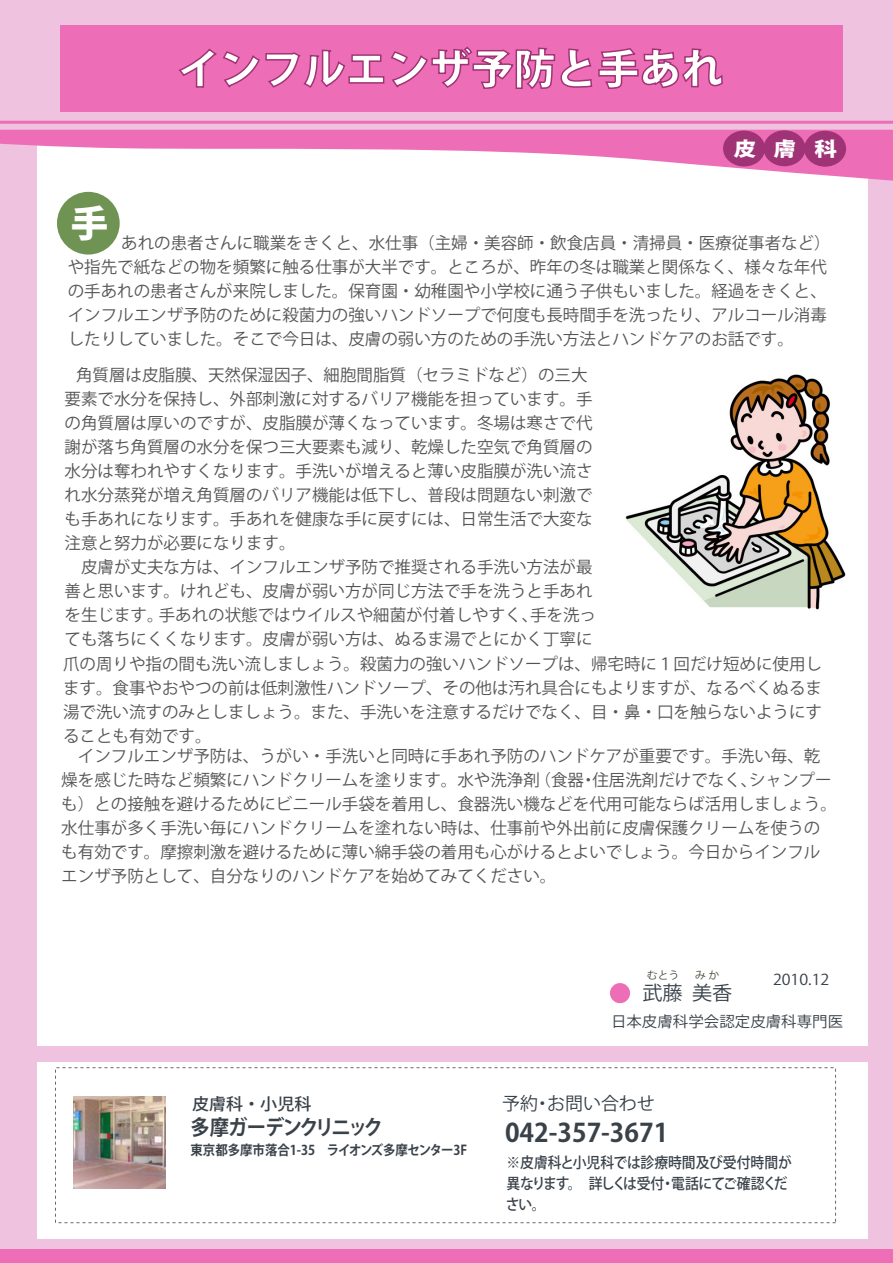
<style>
.page{position:relative;width:893px;height:1263px;background:#efc2e0}
.page>*{position:absolute;margin:0;border:0;box-sizing:border-box;transform-origin:0 0}
.t1{font:800 42px "Koz Go Pro";color:#fffffd}
.t2{font:800 37.5px "Koz Go Pro";color:#fff}
.t3{font:700 25.5px "Koz Go Pro";color:#394149}
.t4{font:700 21px "Koz Go Pro";letter-spacing:-.11em;color:#394149;scale:.92 1}
.t5{font:19.5px "Koz Go Pro";color:#394149}
.t6{font:800 19.5px "Koz Go Pro";color:#fff;scale:1.17 1}
.t7{font:18px "Koz Go Pro";color:#394149}
.t8{font:16.5px/24px "Koz Go Pro";color:#545454;text-align:justify}
.t9{font:500 16.5px "Koz Go Pro";color:#394149}
.t10{font:500 15px/21px "Koz Go Pro";letter-spacing:-.02em;color:#394149;scale:.92 1}
.t11{font:15px "Koz Go Pro";color:#394149}
.t12{font:15px "Koz Go Pro";color:#394149;scale:1.06 1}
.t13{font:700 13.5px "Koz Go Pro";color:#394149;scale:.92 1}
.t14{font:10.5px "Koz Go Pro";color:#454c3b}
</style>
<div class="page">
<div style="left:38px;top:131px;width:830px;height:1130px;background:#fff"></div>
<div style="left:57px;top:192px;width:63px;height:63px;background:#6f9352;border-radius:50%"></div>
<div style="left:60px;top:25px;width:782px;height:87px;background:#ed6eb6"></div>
<div style="left:0;top:1242px;width:893px;height:21px;background:#ed6eb6"></div>
<svg style="left:0;top:130px;width:893px;height:52px"></svg>
<hr style="left:0;top:121px;width:893px;height:3px;background:#ed6eb6">
<svg style="left:178px;top:46px;width:545px;height:43px"></svg>
<div style="left:0;top:1046px;width:893px;height:15px;background:#efc2e0"></div>
<div style="left:0;top:1239px;width:893px;height:10px;background:#efc2e0"></div>
<div style="left:763px;top:130px;width:42px;height:36px;background:#a03276;border-radius:50%"></div>
<div style="left:804px;top:131px;width:42px;height:36px;background:#a03276;border-radius:50%"></div>
<div style="left:55px;top:1067px;width:781px;height:156px;border:1px dashed #686868"></div>
<div style="left:723px;top:131px;width:42px;height:35px;background:#a03276;border-radius:50%"></div>
<div style="left:610px;top:983px;width:20px;height:20px;background:#ed6eb6;border-radius:50%"></div>
<img style="left:74px;top:1097px;width:92px;height:91px">
<img style="left:625px;top:374px;width:221px;height:236px">
<h1 class="t1" style="left:177px;top:41px;width:548px">インフルエンザ予防と手あれ</h1>
<p class="t6" style="left:733px;top:136px;width:90px">皮膚科</p>
<h2 class="t2" style="left:71px;top:199px;width:39px">手</h2>
<p class="t8" style="left:68px;top:256px;width:761px">や指先で紙などの物を頻繁に触る仕事が大半です。ところが、昨年の冬は職業と関係なく、様々な年代の手あれの患者さんが来院しました。保育園・幼稚園や小学校に通う子供もいました。経過をきくと、インフルエンザ予防のために殺菌力の強いハンドソープで何度も長時間手を洗ったり、アルコール消毒したりしていました。そこで今日は、皮膚の弱い方のための手洗い方法とハンドケアのお話です。</p>
<p class="t8" style="left:68px;top:232px;width:764px">　　　 あれの患者さんに職業をきくと、水仕事（主婦・美容師・飲食店員・清掃員・医療従事者など）</p>
<p class="t8" style="left:64px;top:364px;width:533px;text-align:left;text-indent:12px">角質層は皮脂膜、天然保湿因子、細胞間脂質（セラミドなど）の三大要素で水分を保持し、外部刺激に対するバリア機能を担っています。手の角質層は厚いのですが、皮脂膜が薄くなっています。冬場は寒さで代謝が落ち角質層の水分を保つ三大要素も減り、乾燥した空気で角質層の水分は奪われやすくなります。手洗いが増えると薄い皮脂膜が洗い流され水分蒸発が増え角質層のバリア機能は低下し、普段は問題ない刺激でも手あれになります。手あれを健康な手に戻すには、日常生活で大変な注意と努力が必要になります。<br>　皮膚が丈夫な方は、インフルエンザ予防で推奨される手洗い方法が最善と思います。けれども、皮膚が弱い方が同じ方法で手を洗うと手あれを生じます。手あれの状態ではウイルスや細菌が付着しやすく、手を洗っても落ちにくくなります。皮膚が弱い方は、ぬるま湯でとにかく丁寧に</p>
<p class="t8" style="left:63px;top:652px;width:760px">爪の周りや指の間も洗い流しましょう。殺菌力の強いハンドソープは、帰宅時に１回だけ短めに使用します。食事やおやつの前は低刺激性ハンドソープ、その他は汚れ具合にもよりますが、なるべくぬるま湯で洗い流すのみとしましょう。また、手洗いを注意するだけでなく、目・鼻・口を触らないようにすることも有効です。</p>
<p class="t8" style="left:61px;top:744px;width:777px;text-align:left">　インフルエンザ予防は、うがい・手洗いと同時に手あれ予防のハンドケアが重要です。手洗い毎、乾燥を感じた時など頻繁にハンドクリームを塗ります。水や洗浄剤（食器・住居洗剤だけでなく、シャンプーも）との接触を避けるためにビニール手袋を着用し、食器洗い機などを代用可能ならば活用しましょう。水仕事が多く手洗い毎にハンドクリームを塗れない時は、仕事前や外出前に皮膚保護クリームを使うのも有効です。摩擦刺激を避けるために薄い綿手袋の着用も心がけるとよいでしょう。今日からインフルエンザ予防として、自分なりのハンドケアを始めてみてください。</p>
<p class="t9" style="left:192px;top:1093px;width:121px">皮膚科・小児科</p>
<p class="t4" style="left:190px;top:1114px;width:211px">多摩ガーデンクリニック</p>
<p class="t13" style="left:190px;top:1141px;width:302px">東京都多摩市落合1-35　ライオンズ多摩センター3F</p>
<p class="t14" style="left:647px;top:968px;width:74px">むとう 　み か</p>
<p class="t11" style="left:611px;top:1012px;width:234px">日本皮膚科学会認定皮膚科専門医</p>
<p class="t12" style="left:773px;top:970px;width:55px">2010.12</p>
<p class="t5" style="left:642px;top:980px;width:91px">武藤 美香</p>
<p class="t7" style="left:502px;top:1092px;width:154px">予約・お問い合わせ</p>
<h3 class="t3" style="left:505px;top:1116px;width:165px">042-357-3671</h3>
<p class="t10" style="left:506px;top:1153px;width:312px">※皮膚科と小児科では診療時間及び受付時間が異なります。　詳しくは受付・電話にてご確認ください。</p>
</div>
